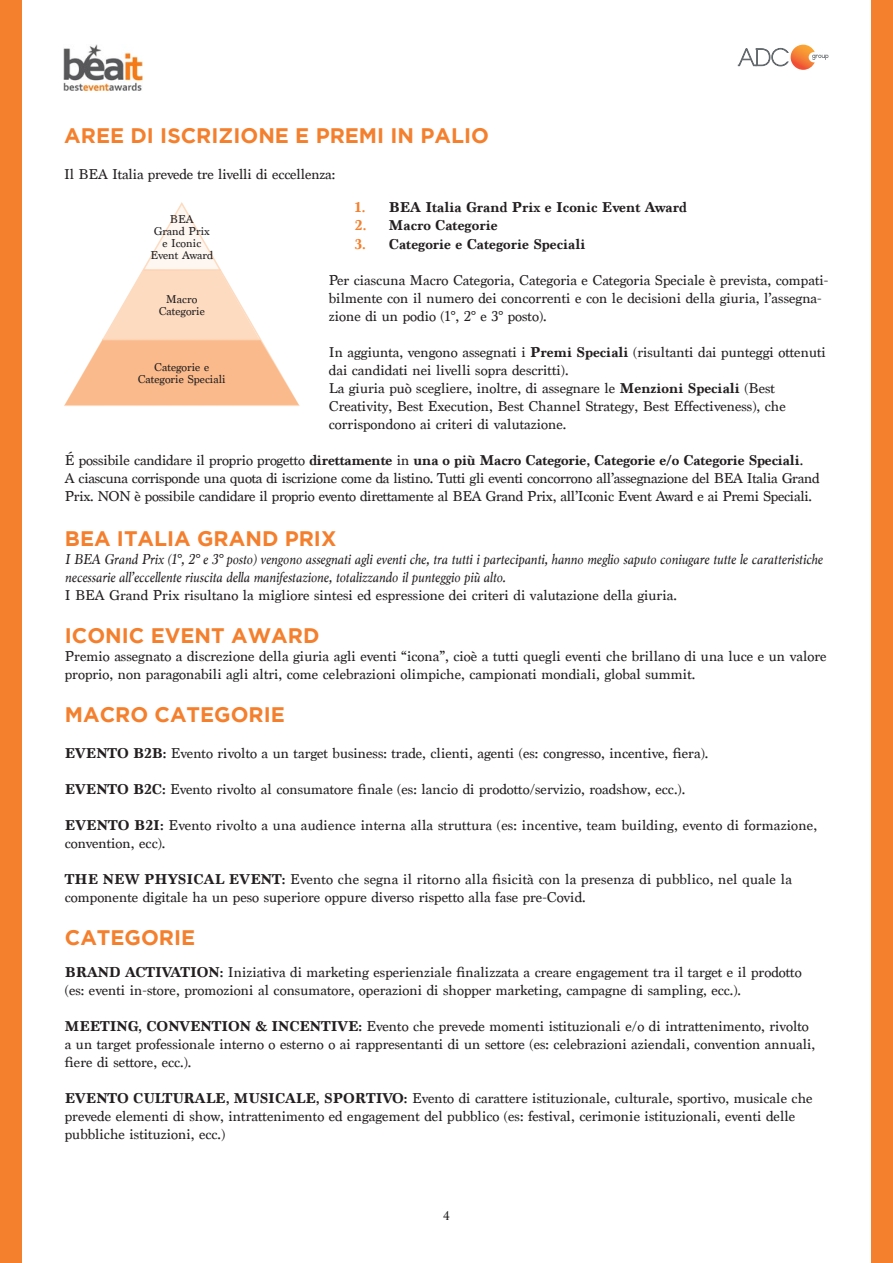
<style>
.page{position:relative;width:893px;height:1263px;background:#fff}
.page>*{position:absolute;margin:0;border:0;box-sizing:border-box;transform-origin:0 0}
.t1{font:700 21px "Gotham";color:#f4802e}
.t2{font:15px/18px "Marion";color:#231f20}
.t3{font:15px/18px "Marion";letter-spacing:-.02em;color:#231f20}
.t4{font:italic 15px/18px "Marion";color:#231f20}
.t5{font:700 15px "Marion";color:#231f20}
.t6{font:13.5px "Marion";color:#231f20}
.t7{font:12px/12px "Marion";color:#231f20;text-align:center}
.s1{color:#f4802e}
.s2{font-weight:700}
.s3{font-weight:400}
</style>
<div class="page">
<div style="left:872px;top:0;width:21px;height:1263px;background:#f4802e"></div>
<div style="left:0;top:0;width:21px;height:1263px;background:#f4802e"></div>
<svg style="left:64px;top:202px;width:236px;height:204px"></svg>
<svg style="left:65px;top:270px;width:234px;height:135px"></svg>
<hr style="left:144px;top:269px;width:77px;height:2px;background:#fdd4b4">
<hr style="left:103px;top:339px;width:157px;height:1px;background:#fdd4b4">
<img style="left:64px;top:45px;width:78px;height:45px">
<svg style="left:737px;top:45px;width:91px;height:25px"></svg>
<p class="t1" style="left:64px;top:123px;width:426px">AREE DI ISCRIZIONE E PREMI IN PALIO</p>
<p class="t2" style="left:64px;top:165px;width:273px">Il BEA Italia prevede tre livelli di eccellenza:</p>
<p class="t5" style="left:355px;top:199px;width:334px"><span class="s1">1.</span> BEA Italia Grand Prix e Iconic Event Award</p>
<p class="t5" style="left:355px;top:217px;width:144px"><span class="s1">2.</span> Macro Categorie</p>
<p class="t5" style="left:355px;top:235px;width:232px"><span class="s1">3.</span> Categorie e Categorie Speciali</p>
<p class="t2" style="left:329px;top:271px;width:501px">Per ciascuna Macro Categoria, Categoria e Categoria Speciale è prevista, compati&shy;bilmente con il numero dei concorrenti e con le decisioni della giuria, l’assegna&shy;zione di un podio (1°, 2° e 3° posto).</p>
<p class="t2" style="left:329px;top:343px;width:499px">In aggiunta, vengono assegnati i <span class="s2">Premi Speciali</span> (risultanti dai punteggi ottenuti dai candidati nei livelli sopra descritti).</p>
<p class="t2" style="left:329px;top:379px;width:448px">La giuria può scegliere, inoltre, di assegnare le <span class="s2">Menzioni Speciali</span> (Best</p>
<p class="t2" style="left:329px;top:397px;width:459px">Creativity, Best Execution, Best Channel Strategy, Best Effectiveness), che</p>
<p class="t2" style="left:329px;top:415px;width:239px">corrispondono ai criteri di valutazione.</p>
<p class="t5" style="left:65px;top:451px;width:740px"><span class="s3">É possibile candidare il proprio progetto</span> direttamente <span class="s3">in</span> una o più Macro Categorie, Categorie e/o Categorie Speciali<span class="s3">.</span></p>
<p class="t3" style="left:65px;top:469px;width:756px">A ciascuna corrisponde una quota di iscrizione come da listino. Tutti gli eventi concorrono all’assegnazione del BEA Italia Grand<br>Prix. NON è possibile candidare il proprio evento direttamente al BEA Grand Prix, all’Iconic Event Award e ai Premi Speciali.</p>
<p class="t7" style="left:154px;top:213px;width:58px">BEA<br>Grand Prix</p>
<p class="t7" style="left:162px;top:237px;width:40px">e Iconic</p>
<p class="t7" style="left:150px;top:249px;width:64px">Event Award</p>
<p class="t7" style="left:166px;top:293px;width:33px">Macro</p>
<p class="t7" style="left:159px;top:305px;width:48px">Categorie</p>
<p class="t7" style="left:154px;top:362px;width:56px">Categorie e</p>
<p class="t7" style="left:138px;top:374px;width:90px">Categorie Speciali</p>
<p class="t1" style="left:65px;top:526px;width:273px">BEA ITALIA GRAND PRIX</p>
<p class="t4" style="left:65px;top:550px;width:759px">I BEA Grand Prix (1°, 2° e 3° posto) vengono assegnati agli eventi che, tra tutti i partecipanti, hanno meglio saputo coniugare tutte le caratteristiche necessarie all’eccellente riuscita della manifestazione, totalizzando il punteggio più alto.</p>
<p class="t2" style="left:65px;top:586px;width:614px">I BEA Grand Prix risultano la migliore sintesi ed espressione dei criteri di valutazione della giuria.</p>
<p class="t1" style="left:65px;top:623px;width:256px">ICONIC EVENT AWARD</p>
<p class="t2" style="left:65px;top:647px;width:763px">Premio assegnato a discrezione della giuria agli eventi “icona”, cioè a tutti quegli eventi che brillano di una luce e un valore proprio, non paragonabili agli altri, come celebrazioni olimpiche, campionati mondiali, global summit.</p>
<p class="t1" style="left:65px;top:703px;width:222px">MACRO CATEGORIE</p>
<p class="t2" style="left:65px;top:745px;width:645px"><span class="s2">EVENTO B2B:</span> Evento rivolto a un target business: trade, clienti, agenti (es: congresso, incentive, fiera).</p>
<p class="t2" style="left:65px;top:781px;width:622px"><span class="s2">EVENTO B2C:</span> Evento rivolto al consumatore finale (es: lancio di prodotto/servizio, roadshow, ecc.).</p>
<p class="t2" style="left:65px;top:817px;width:754px"><span class="s2">EVENTO B2I:</span> Evento rivolto a una audience interna alla struttura (es: incentive, team building, evento di formazione, convention, ecc).</p>
<p class="t2" style="left:65px;top:871px;width:729px"><span class="s2">THE NEW PHYSICAL EVENT:</span> Evento che segna il ritorno alla fisicità con la presenza di pubblico, nel quale la</p>
<p class="t2" style="left:65px;top:889px;width:522px">componente digitale ha un peso superiore oppure diverso rispetto alla fase pre-Covid.</p>
<p class="t1" style="left:65px;top:926px;width:132px">CATEGORIE</p>
<p class="t2" style="left:65px;top:963px;width:738px"><span class="s2">BRAND ACTIVATION:</span> Iniziativa di marketing esperienziale finalizzata a creare engagement tra il target e il prodotto</p>
<p class="t2" style="left:65px;top:981px;width:678px">(es: eventi in-store, promozioni al consumatore, operazioni di shopper marketing, campagne di sampling, ecc.).</p>
<p class="t2" style="left:65px;top:1017px;width:752px"><span class="s2">MEETING, CONVENTION &amp; INCENTIVE:</span> Evento che prevede momenti istituzionali e/o di intrattenimento, rivolto a un target professionale interno o esterno o ai rappresentanti di un settore (es: celebrazioni aziendali, convention annuali, fiere di settore, ecc.).</p>
<p class="t2" style="left:65px;top:1089px;width:749px"><span class="s2">EVENTO CULTURALE, MUSICALE, SPORTIVO:</span> Evento di carattere istituzionale, culturale, sportivo, musicale che</p>
<p class="t2" style="left:65px;top:1107px;width:732px">prevede elementi di show, intrattenimento ed engagement del pubblico (es: festival, cerimonie istituzionali, eventi delle</p>
<p class="t2" style="left:65px;top:1125px;width:162px">pubbliche istituzioni, ecc.)</p>
<p class="t6" style="left:443px;top:1208px;width:8px">4</p>
</div>
